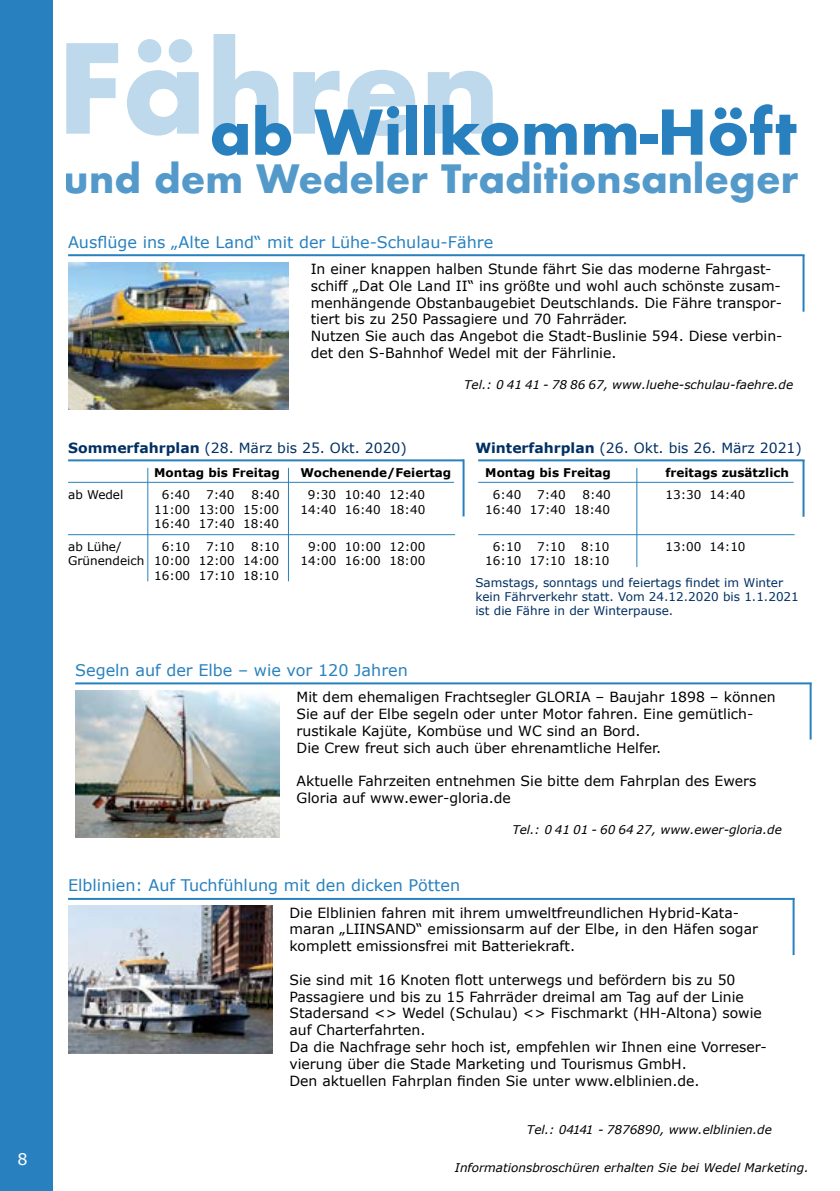
<style>
.page{position:relative;width:840px;height:1191px;background:#fff}
.page>*{position:absolute;margin:0;border:0;box-sizing:border-box;transform-origin:0 0}
.t1{font:700 120px "Futura";color:#2881be}
.t2{font:700 60px "Futura";color:#2881be}
.t3{font:700 38px "Futura";color:#2881be}
.t4{font:16px "Verdana";color:#2881be}
.t5{font:16px "Verdana";color:#fff}
.t6{font:14px/16.8px "Verdana";color:#000}
.t7{font:14px "Verdana";color:#003063}
.t8{font:12px "Verdana";color:#000}
.t9{font:italic 12px "Verdana";color:#000}
.t10{font:12px/14px "Verdana";color:#003063}
.t11{font:700 12px "Verdana";color:#000}
.s1{font-weight:700}
</style>
<div class="page">
<div style="left:0;top:0;width:52px;height:1191px;background:#2881be"></div>
<hr style="left:68px;top:254px;width:736px;height:2px;background:#2881be">
<hr style="left:802px;top:255px;width:2px;height:57px;background:#2881be">
<img style="left:68px;top:262px;width:220px;height:147px">
<hr style="left:75px;top:682px;width:736px;height:2px;background:#2881be">
<hr style="left:809px;top:683px;width:2px;height:56px;background:#2881be">
<img style="left:75px;top:690px;width:204px;height:147px">
<hr style="left:68px;top:898px;width:726px;height:2px;background:#2881be">
<hr style="left:792px;top:898px;width:2px;height:57px;background:#2881be">
<img style="left:68px;top:905px;width:204px;height:148px">
<hr style="left:68px;top:459px;width:395px;height:2px;background:#2881be">
<hr style="left:462px;top:459px;width:2px;height:57px;background:#2881be">
<hr style="left:478px;top:459px;width:326px;height:2px;background:#2881be">
<hr style="left:802px;top:460px;width:2px;height:57px;background:#2881be">
<hr style="left:478px;top:534px;width:316px;height:1px;background:#2881be">
<hr style="left:478px;top:482px;width:315px;height:1px;background:#2881be">
<hr style="left:288px;top:468px;width:1px;height:113px;background:#2881be">
<hr style="left:636px;top:468px;width:1px;height:99px;background:#2881be">
<hr style="left:68px;top:534px;width:387px;height:1px;background:#2881be">
<hr style="left:68px;top:482px;width:386px;height:1px;background:#2881be">
<hr style="left:147px;top:468px;width:1px;height:113px;background:#2881be">
<p class="t5" style="left:18px;top:1149px;width:12px">8</p>
<h1 class="t1" style="left:57px;top:2px;width:444px">Fähren</h1>
<h3 class="t3" style="left:64px;top:151px;width:735px">und dem Wedeler Traditionsanleger</h3>
<h2 class="t2" style="left:209px;top:89px;width:588px">ab Willkomm-Höft</h2>
<p class="t4" style="left:68px;top:232px;width:426px">Ausflüge ins „Alte Land“ mit der Lühe-Schulau-Fähre</p>
<p class="t6" style="left:310px;top:261px;width:473px">In einer knappen halben Stunde fährt Sie das moderne Fahrgast&shy;schiff „Dat Ole Land II“ ins größte und wohl auch schönste zusam&shy;menhängende Obstanbaugebiet Deutschlands. Die Fähre transpor&shy;tiert bis zu 250 Passagiere und 70 Fahrräder.<br>Nutzen Sie auch das Angebot die Stadt-Buslinie 594. Diese verbin&shy;det den S-Bahnhof Wedel mit der Fährlinie.</p>
<p class="t9" style="left:464px;top:377px;width:330px">Tel.: 0 41 41 - 78 86 67, www.luehe-schulau-faehre.de</p>
<p class="t7" style="left:68px;top:439px;width:340px"><span class="s1">Sommerfahrplan</span> (28. März bis 25. Okt. 2020)</p>
<p class="t11" style="left:154px;top:465px;width:127px">Montag bis Freitag</p>
<p class="t11" style="left:300px;top:465px;width:152px">Wochenende/Feiertag</p>
<p class="t8" style="left:68px;top:487px;width:57px">ab Wedel</p>
<p class="t8" style="left:162px;top:487px;width:30px">6:40</p>
<p class="t8" style="left:206px;top:487px;width:30px">7:40</p>
<p class="t8" style="left:251px;top:487px;width:30px">8:40</p>
<p class="t8" style="left:308px;top:487px;width:119px">9:30 10:40 12:40</p>
<p class="t8" style="left:154px;top:502px;width:126px">11:00 13:00 15:00</p>
<p class="t8" style="left:300px;top:502px;width:126px">14:40 16:40 18:40</p>
<p class="t8" style="left:154px;top:516px;width:126px">16:40 17:40 18:40</p>
<p class="t8" style="left:68px;top:539px;width:55px">ab Lühe/</p>
<p class="t8" style="left:162px;top:539px;width:30px">6:10</p>
<p class="t8" style="left:206px;top:539px;width:30px">7:10</p>
<p class="t8" style="left:251px;top:539px;width:30px">8:10</p>
<p class="t8" style="left:308px;top:539px;width:119px">9:00 10:00 12:00</p>
<p class="t8" style="left:68px;top:553px;width:212px">Grünendeich 10:00 12:00 14:00</p>
<p class="t8" style="left:300px;top:553px;width:126px">14:00 16:00 18:00</p>
<p class="t8" style="left:154px;top:567px;width:126px">16:00 17:10 18:10</p>
<p class="t4" style="left:75px;top:660px;width:334px">Segeln auf der Elbe – wie vor 120 Jahren</p>
<p class="t7" style="left:475px;top:439px;width:328px"><span class="s1">Winterfahrplan</span> (26. Okt. bis 26. März 2021)</p>
<p class="t11" style="left:485px;top:465px;width:127px">Montag bis Freitag</p>
<p class="t11" style="left:665px;top:465px;width:125px">freitags zusätzlich</p>
<p class="t8" style="left:492px;top:487px;width:30px">6:40</p>
<p class="t8" style="left:537px;top:487px;width:30px">7:40</p>
<p class="t8" style="left:582px;top:487px;width:30px">8:40</p>
<p class="t8" style="left:665px;top:487px;width:82px">13:30 14:40</p>
<p class="t8" style="left:485px;top:502px;width:126px">16:40 17:40 18:40</p>
<p class="t8" style="left:492px;top:539px;width:30px">6:10</p>
<p class="t8" style="left:536px;top:539px;width:30px">7:10</p>
<p class="t8" style="left:580px;top:539px;width:30px">8:10</p>
<p class="t8" style="left:665px;top:539px;width:82px">13:00 14:10</p>
<p class="t8" style="left:485px;top:553px;width:126px">16:10 17:10 18:10</p>
<p class="t10" style="left:475px;top:576px;width:325px">Samstags, sonntags und feiertags findet im Winter kein Fährverkehr statt. Vom 24.12.2020 bis 1.1.2021 ist die Fähre in der Winterpause.</p>
<p class="t6" style="left:296px;top:689px;width:480px">Mit dem ehemaligen Frachtsegler GLORIA – Baujahr 1898 – können Sie auf der Elbe segeln oder unter Motor fahren. Eine gemütlich&shy;rustikale Kajüte, Kombüse und WC sind an Bord.<br>Die Crew freut sich auch über ehrenamtliche Helfer.</p>
<p class="t6" style="left:296px;top:773px;width:461px">Aktuelle Fahrzeiten entnehmen Sie bitte dem Fahrplan des Ewers<br>Gloria auf www.ewer-gloria.de</p>
<p class="t9" style="left:512px;top:822px;width:271px">Tel.: 0 41 01 - 60 64 27, www.ewer-gloria.de</p>
<p class="t4" style="left:68px;top:875px;width:393px">Elblinien: Auf Tuchfühlung mit den dicken Pötten</p>
<p class="t6" style="left:289px;top:904px;width:470px">Die Elblinien fahren mit ihrem umweltfreundlichen Hybrid-Kata&shy;maran „LIINSAND“ emissionsarm auf der Elbe, in den Häfen sogar komplett emissionsfrei mit Batteriekraft.</p>
<p class="t6" style="left:289px;top:971px;width:479px">Sie sind mit 16 Knoten flott unterwegs und befördern bis zu 50<br>Passagiere und bis zu 15 Fahrräder dreimal am Tag auf der Linie Stadersand &lt;&gt; Wedel (Schulau) &lt;&gt; Fischmarkt (HH-Altona) sowie auf Charterfahrten.<br>Da die Nachfrage sehr hoch ist, empfehlen wir Ihnen eine Vorreser&shy;vierung über die Stade Marketing und Tourismus GmbH.<br>Den aktuellen Fahrplan finden Sie unter www.elblinien.de.</p>
<p class="t9" style="left:526px;top:1121px;width:246px">Tel.: 04141 - 7876890, www.elblinien.de</p>
<p class="t9" style="left:454px;top:1159px;width:355px">Informationsbroschüren erhalten Sie bei Wedel Marketing.</p>
</div>
